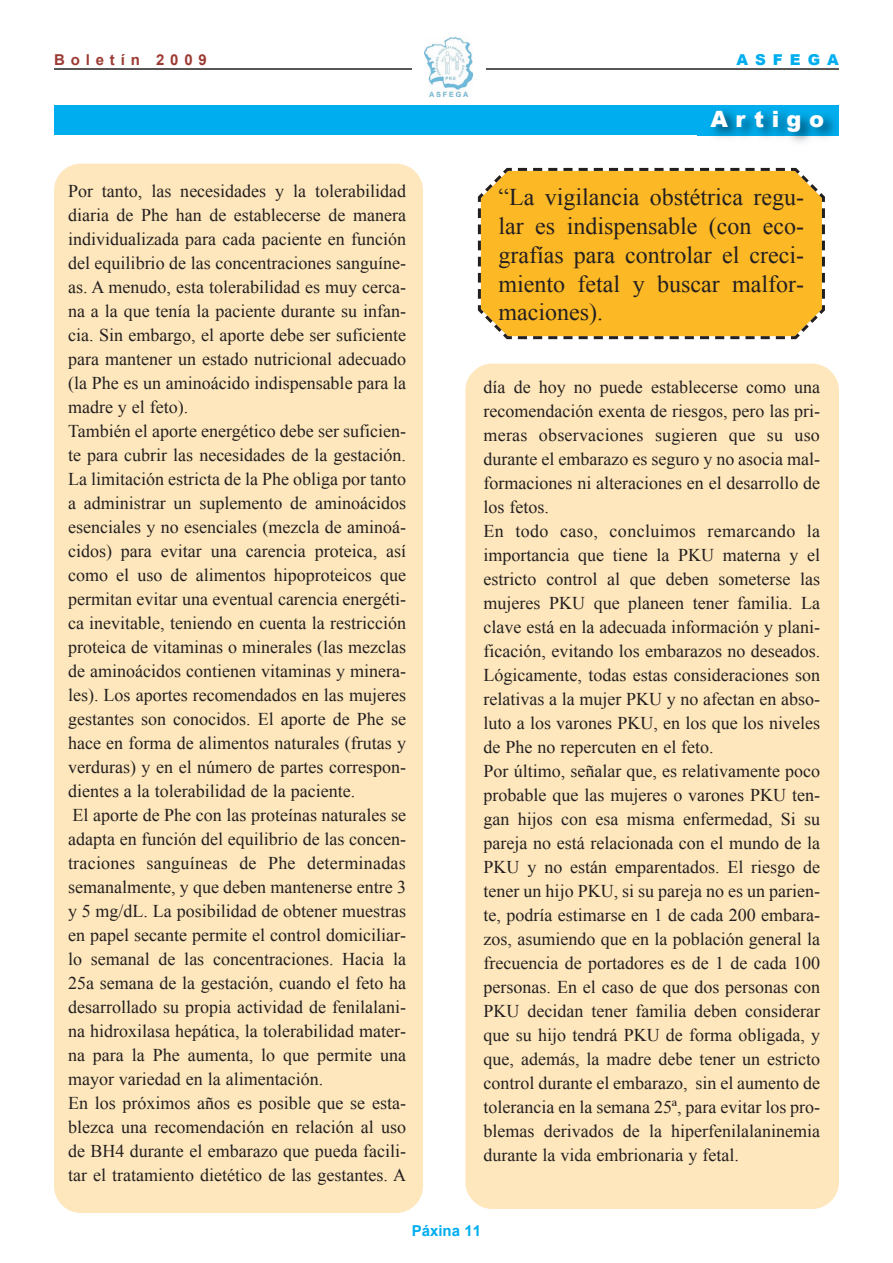
<style>
.page{position:relative;width:893px;height:1263px;background:#fff}
.page>*{position:absolute;margin:0;border:0;box-sizing:border-box;transform-origin:0 0}
.t1{font:24px/28.8px "Times New Roman";color:#231f20;text-align:justify}
.t2{font:900 22.5px "Arial";letter-spacing:.335em;color:#fff}
.t3{font:18px/24px "Times New Roman";color:#231f20}
.t4{font:700 15px "Arial";letter-spacing:.39em;color:#9c3b34}
.t5{font:700 15px "Arial";color:#00aeef}
.t6{font:900 15px "Arial";letter-spacing:.465em;color:#00aeef}
</style>
<div class="page">
<hr style="left:54px;top:68px;width:785px;height:2px;background:#231f20">
<div style="left:412px;top:36px;width:74px;height:67px;background:#fff"></div>
<img style="left:424px;top:38px;width:48px;height:59px">
<div style="left:54px;top:106px;width:785px;height:29px;background:#00aeef"></div>
<img style="left:698px;top:105px;width:141px;height:37px">
<img style="left:698px;top:106px;width:141px;height:29px">
<div style="left:54px;top:164px;width:369px;height:1049px;background:#fee7bc;border-radius:27px"></div>
<div style="left:465px;top:364px;width:374px;height:845px;background:#fee7bc;border-radius:27px"></div>
<svg style="left:477px;top:167px;width:348px;height:173px;background:#f6b833"></svg>
<p class="t4" style="left:54px;top:51px;width:154px">Boletín 2009</p>
<p class="t6" style="left:736px;top:48px;width:104px">ASFEGA</p>
<p class="t3" style="left:68px;top:179px;width:340px">Por tanto, las necesidades y la tolerabilidad diaria de Phe han de establecerse de manera individualizada para cada paciente en función del equilibrio de las concentraciones sanguíne&shy;as. A menudo, esta tolerabilidad es muy cerca&shy;na a la que tenía la paciente durante su infan&shy;cia. Sin embargo, el aporte debe ser suficiente para mantener un estado nutricional adecuado (la Phe es un aminoácido indispensable para la madre y el feto).<br>También el aporte energético debe ser suficien&shy;te para cubrir las necesidades de la gestación.<br>La limitación estricta de la Phe obliga por tanto a administrar un suplemento de aminoácidos esenciales y no esenciales (mezcla de aminoá&shy;cidos) para evitar una carencia proteica, así como el uso de alimentos hipoproteicos que permitan evitar una eventual carencia energéti&shy;ca inevitable, teniendo en cuenta la restricción proteica de vitaminas o minerales (las mezclas de aminoácidos contienen vitaminas y minera&shy;les). Los aportes recomendados en las mujeres gestantes son conocidos. El aporte de Phe se hace en forma de alimentos naturales (frutas y verduras) y en el número de partes correspon&shy;dientes a la tolerabilidad de la paciente.<br>El aporte de Phe con las proteínas naturales se adapta en función del equilibrio de las concen&shy;traciones sanguíneas de Phe determinadas semanalmente, y que deben mantenerse entre 3 y 5 mg/dL. La posibilidad de obtener muestras en papel secante permite el control domiciliar&shy;lo semanal de las concentraciones. Hacia la 25a semana de la gestación, cuando el feto ha desarrollado su propia actividad de fenilalani&shy;na hidroxilasa hepática, la tolerabilidad mater&shy;na para la Phe aumenta, lo que permite una mayor variedad en la alimentación.<br>En los próximos años es posible que se esta&shy;blezca una recomendación en relación al uso de BH4 durante el embarazo que pueda facili&shy;tar el tratamiento dietético de las gestantes. A</p>
<p class="t2" style="left:711px;top:102px;width:115px">Artigo</p>
<h1 class="t1" style="left:498px;top:183px;width:307px">“La vigilancia obstétrica regu&shy;lar es indispensable (con eco&shy;grafías para controlar el creci&shy;miento fetal y buscar malfor&shy;maciones).</h1>
<p class="t3" style="left:484px;top:375px;width:338px">día de hoy no puede establecerse como una recomendación exenta de riesgos, pero las pri&shy;meras observaciones sugieren que su uso durante el embarazo es seguro y no asocia mal&shy;formaciones ni alteraciones en el desarrollo de los fetos.<br>En todo caso, concluimos remarcando la importancia que tiene la PKU materna y el estricto control al que deben someterse las mujeres PKU que planeen tener familia. La clave está en la adecuada información y plani&shy;ficación, evitando los embarazos no deseados.<br>Lógicamente, todas estas consideraciones son relativas a la mujer PKU y no afectan en abso&shy;luto a los varones PKU, en los que los niveles de Phe no repercuten en el feto.<br>Por último, señalar que, es relativamente poco probable que las mujeres o varones PKU ten&shy;gan hijos con esa misma enfermedad, Si su pareja no está relacionada con el mundo de la PKU y no están emparentados. El riesgo de tener un hijo PKU, si su pareja no es un parien&shy;te, podría estimarse en 1 de cada 200 embara&shy;zos, asumiendo que en la población general la frecuencia de portadores es de 1 de cada 100 personas. En el caso de que dos personas con PKU decidan tener familia deben considerar que su hijo tendrá PKU de forma obligada, y que, además, la madre debe tener un estricto control durante el embarazo, sin el aumento de tolerancia en la semana 25ª, para evitar los pro&shy;blemas derivados de la hiperfenilalaninemia durante la vida embrionaria y fetal.</p>
<p class="t5" style="left:412px;top:1223px;width:71px">Páxina 11</p>
</div>
